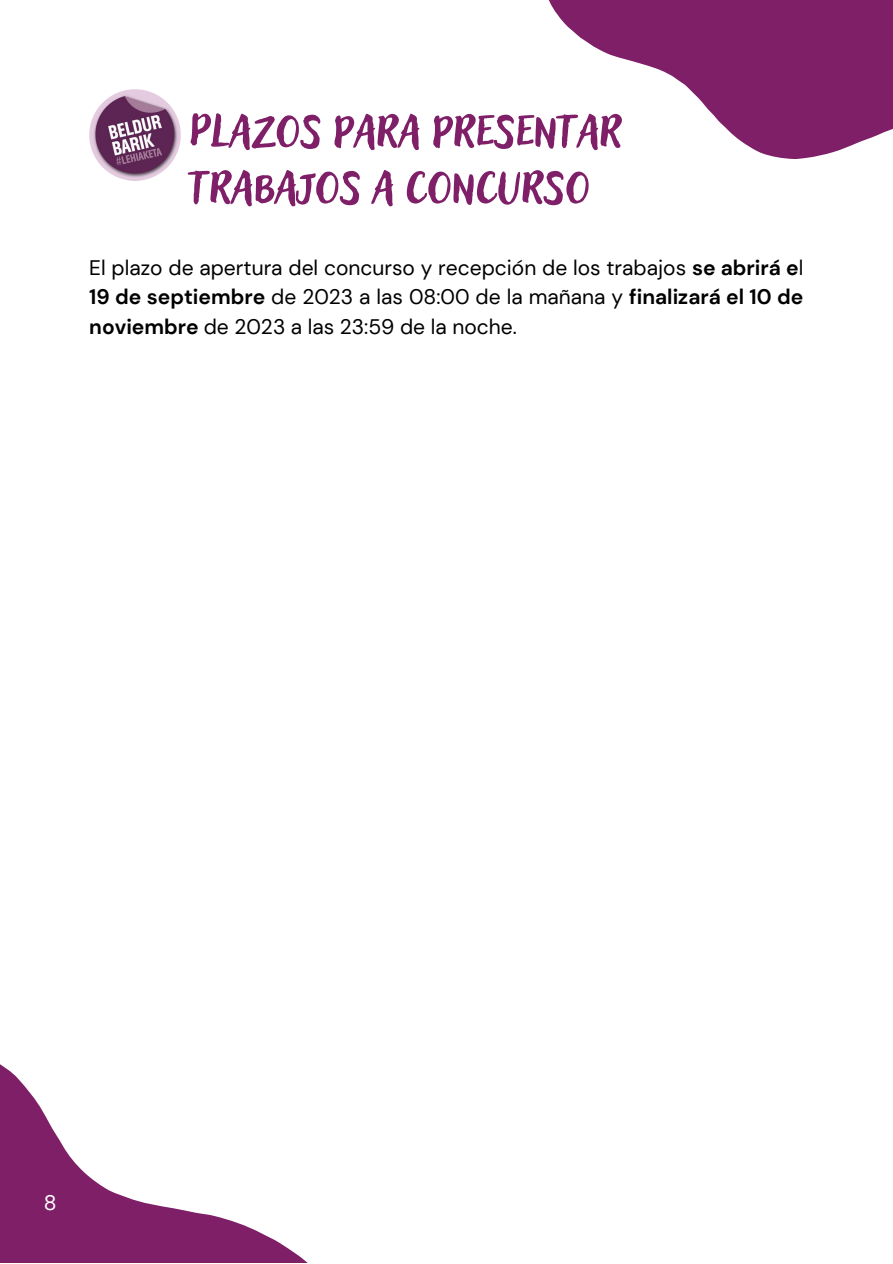
<style>
.page{position:relative;width:893px;height:1264px;background:#fff}
.page>*{position:absolute;margin:0;border:0;box-sizing:border-box;transform-origin:0 0}
.t1{font:60px/56.2px "Adlery Pro Blockletter";color:#7e1f68}
.t2{font:21px/29.2px "DM Sans";color:#000;text-align:justify}
.t3{font:21px "DM Sans";color:#fff}
.s1{font-weight:700}
</style>
<div class="page">
<svg style="left:0;top:1064px;width:307px;height:198px"></svg>
<svg style="left:549px;top:0;width:343px;height:159px;fill:#7e1f68"></svg>
<img style="left:89px;top:89px;width:92px;height:92px;border-radius:50%">
<p class="t1" style="left:189px;top:96px;width:434px">Plazos para presentar trabajos a concurso</p>
<p class="t2" style="left:89px;top:253px;width:715px">El plazo de apertura del concurso y recepción de los trabajos <span class="s1">se abrirá e</span>l <span class="s1">19 de septiembre</span> de 2023 a las 08:00 de la mañana y <span class="s1">finalizará el 10 de noviembre</span> de 2023 a las 23:59 de la noche.</p>
<p class="t3" style="left:44px;top:1188px;width:14px">8</p>
</div>
